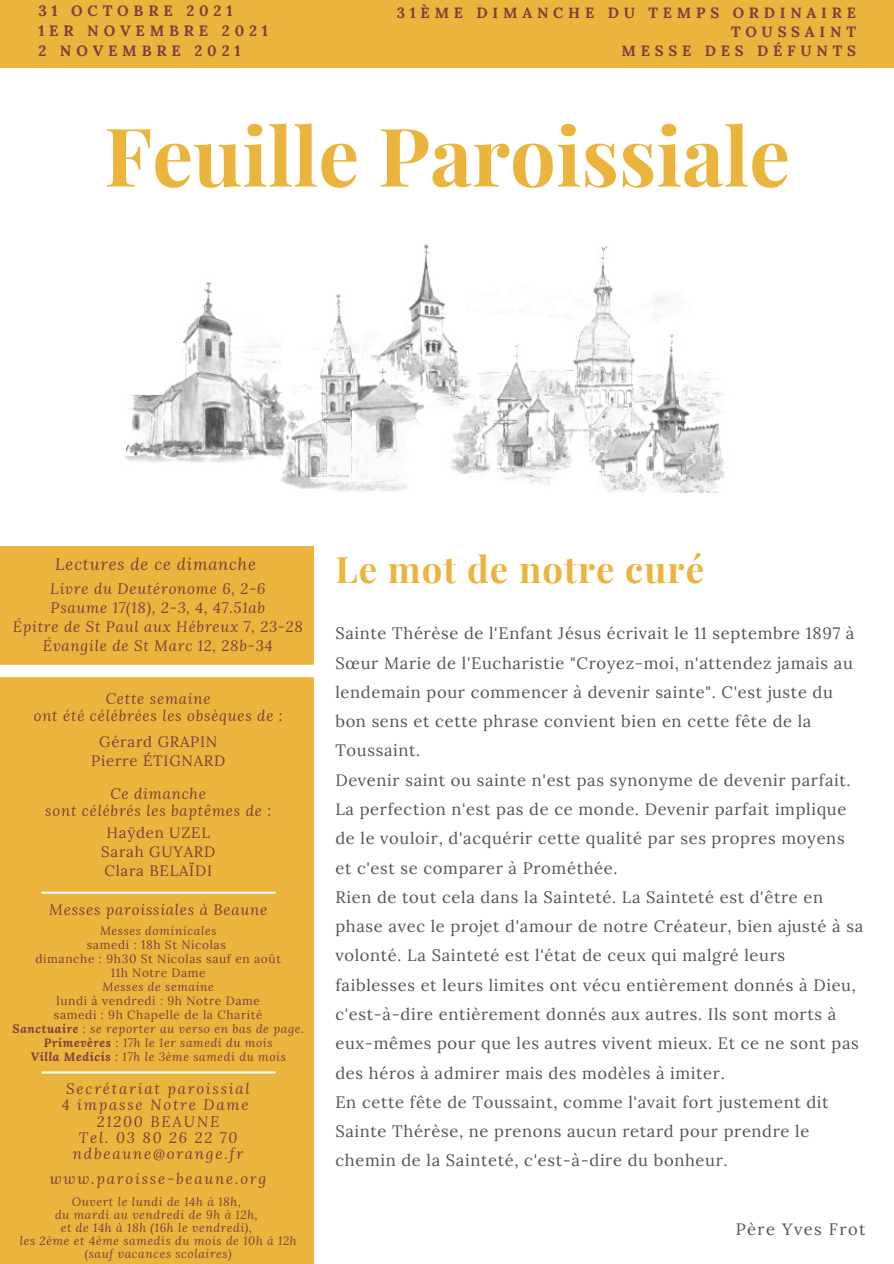
<style>
.page{position:relative;width:894px;height:1264px;background:#fff}
.page>*{position:absolute;margin:0;border:0;box-sizing:border-box;transform-origin:0 0}
.t1{font:700 81px "Playfair Display";color:#ebb53d}
.t2{font:700 36.45px "Playfair Display";letter-spacing:.03em;color:#ebb53d}
.t3{font:16.5px/29.2px "Lora";letter-spacing:.04em;color:#545454}
.t4{font:italic 16.5px "Lora";letter-spacing:.05em;color:#803d3d}
.t5{font:16.5px "Lora";letter-spacing:.085em;color:#545454}
.t6{font:italic 15px "Lora";letter-spacing:.05em;color:#803d3d}
.t7{font:italic 15px "Lora";letter-spacing:.12em;color:#803d3d}
.t8{font:15px "Lora";letter-spacing:.05em;color:#803d3d}
.t9{font:700 15px "Lora";letter-spacing:.32em;color:#803d3d}
.t10{font:700 14.85px "Lora";letter-spacing:.32em;color:#803d3d}
.t11{font:italic 12px "Lora";letter-spacing:.05em;color:#803d3d}
.t12{font:12px "Lora";letter-spacing:.05em;color:#803d3d}
.s1{font-weight:700}
</style>
<div class="page">
<img style="left:125px;top:243px;width:600px;height:249px">
<div style="left:0;top:546px;width:313px;height:717px;background:#ebb53d"></div>
<div style="left:0;top:0;width:893px;height:68px;background:#ebb53d"></div>
<svg style="left:41px;top:1071px;width:234px;height:2px"></svg>
<svg style="left:0;top:664px;width:314px;height:13px;background:#fdfaf3"></svg>
<svg style="left:41px;top:891px;width:234px;height:2px"></svg>
<p class="t9" style="left:38px;top:1px;width:196px">31 OCTOBRE 2021</p>
<p class="t9" style="left:38px;top:21px;width:231px">1ER NOVEMBRE 2021</p>
<p class="t9" style="left:38px;top:41px;width:204px">2 NOVEMBRE 2021</p>
<p class="t10" style="left:396px;top:3px;width:460px">31ÈME DIMANCHE DU TEMPS ORDINAIRE</p>
<p class="t10" style="left:730px;top:22px;width:126px">TOUSSAINT</p>
<p class="t10" style="left:621px;top:41px;width:236px">MESSE DES DÉFUNTS</p>
<p class="t1" style="left:104px;top:99px;width:687px">Feuille Paroissiale</p>
<p class="t4" style="left:55px;top:553px;width:202px">Lectures de ce dimanche</p>
<p class="t6" style="left:50px;top:578px;width:216px">Livre du Deutéronome 6, 2-6</p>
<p class="t6" style="left:51px;top:597px;width:216px">Psaume 17(18), 2-3, 4, 47.51ab</p>
<p class="t6" style="left:13px;top:617px;width:292px">Épitre de St Paul aux Hébreux 7, 23-28</p>
<p class="t6" style="left:43px;top:636px;width:231px">Évangile de St Marc 12, 28b-34</p>
<p class="t6" style="left:106px;top:688px;width:106px">Cette semaine</p>
<p class="t6" style="left:34px;top:705px;width:250px">ont été célébrées les obsèques de :</p>
<p class="t8" style="left:99px;top:732px;width:120px">Gérard GRAPIN</p>
<p class="t8" style="left:91px;top:751px;width:135px">Pierre ÉTIGNARD</p>
<p class="t6" style="left:110px;top:783px;width:97px">Ce dimanche</p>
<p class="t6" style="left:45px;top:800px;width:227px">sont célébrés les baptêmes de :</p>
<p class="t8" style="left:106px;top:822px;width:105px">Haÿden UZEL</p>
<p class="t8" style="left:101px;top:841px;width:115px">Sarah GUYARD</p>
<p class="t8" style="left:104px;top:861px;width:109px">Clara BELAÏDI</p>
<p class="t6" style="left:49px;top:899px;width:219px">Messes paroissiales à Beaune</p>
<p class="t11" style="left:100px;top:922px;width:118px">Messes dominicales</p>
<p class="t12" style="left:87px;top:936px;width:141px">samedi : 18h St Nicolas</p>
<p class="t12" style="left:35px;top:950px;width:247px">dimanche : 9h30 St Nicolas sauf en août</p>
<p class="t12" style="left:111px;top:964px;width:96px">11h Notre Dame</p>
<p class="t11" style="left:103px;top:978px;width:113px">Messes de semaine</p>
<p class="t12" style="left:56px;top:992px;width:205px">lundi à vendredi : 9h Notre Dame</p>
<p class="t12" style="left:54px;top:1006px;width:210px">samedi : 9h Chapelle de la Charité</p>
<p class="t11" style="left:13px;top:1020px;width:293px"><span class="s1">Sanctuaire</span> : se reporter au verso en bas de page.</p>
<p class="t11" style="left:44px;top:1034px;width:230px"><span class="s1">Primevères</span> : 17h le 1er samedi du mois</p>
<p class="t11" style="left:31px;top:1048px;width:256px"><span class="s1">Villa Medicis</span> : 17h le 3ème samedi du mois</p>
<p class="t7" style="left:66px;top:1078px;width:185px">Secrétariat paroissial</p>
<p class="t7" style="left:62px;top:1094px;width:188px">4 impasse Notre Dame</p>
<p class="t7" style="left:97px;top:1110px;width:124px">21200 BEAUNE</p>
<p class="t7" style="left:79px;top:1126px;width:160px">Tel. 03 80 26 22 70</p>
<p class="t7" style="left:73px;top:1142px;width:172px">ndbeaune@orange.fr</p>
<p class="t7" style="left:50px;top:1167px;width:218px">www.paroisse-beaune.org</p>
<p class="t11" style="left:72px;top:1193px;width:170px">Ouvert le lundi de 14h à 18h,</p>
<p class="t11" style="left:55px;top:1206px;width:204px">du mardi au vendredi de 9h à 12h,</p>
<p class="t11" style="left:61px;top:1219px;width:193px">et de 14h à 18h (16h le vendredi),</p>
<p class="t11" style="left:20px;top:1232px;width:278px">les 2ème et 4ème samedis du mois de 10h à 12h</p>
<p class="t11" style="left:85px;top:1245px;width:149px">(sauf vacances scolaires)</p>
<p class="t2" style="left:335px;top:543px;width:370px">Le mot de notre curé</p>
<p class="t3" style="left:335px;top:618px;width:520px">Sainte Thérèse de l'Enfant Jésus écrivait le 11 septembre 1897 à Sœur Marie de l'Eucharistie "Croyez-moi, n'attendez jamais au lendemain pour commencer à devenir sainte". C'est juste du bon sens et cette phrase convient bien en cette fête de la Toussaint.</p>
<p class="t3" style="left:335px;top:765px;width:516px">Devenir saint ou sainte n'est pas synonyme de devenir parfait.<br>La perfection n'est pas de ce monde. Devenir parfait implique de le vouloir, d'acquérir cette qualité par ses propres moyens et c'est se comparer à Prométhée.</p>
<p class="t3" style="left:335px;top:882px;width:529px">Rien de tout cela dans la Sainteté. La Sainteté est d'être en phase avec le projet d'amour de notre Créateur, bien ajusté à sa volonté. La Sainteté est l'état de ceux qui malgré leurs faiblesses et leurs limites ont vécu entièrement donnés à Dieu, c'est-à-dire entièrement donnés aux autres. Ils sont morts à eux-mêmes pour que les autres vivent mieux. Et ce ne sont pas des héros à admirer mais des modèles à imiter.</p>
<p class="t3" style="left:335px;top:1087px;width:494px">En cette fête de Toussaint, comme l'avait fort justement dit<br>Sainte Thérèse, ne prenons aucun retard pour prendre le chemin de la Sainteté, c'est-à-dire du bonheur.</p>
<p class="t5" style="left:735px;top:1218px;width:131px">Père Yves Frot</p>
</div>
